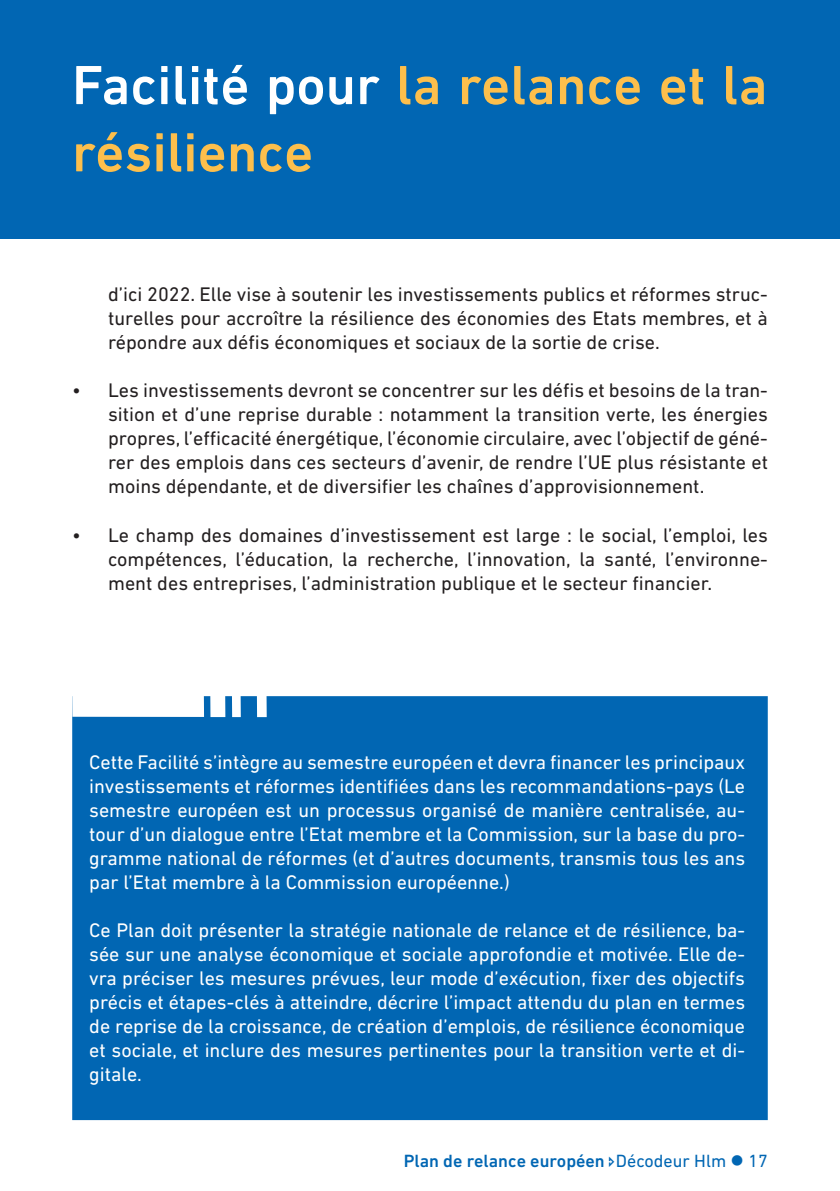
<style>
.page{position:relative;width:840px;height:1191px;background:#fff}
.page>*{position:absolute;margin:0;border:0;box-sizing:border-box;transform-origin:0 0}
.Titre_1{font:500 56px/67.2px "DIN Next LT Pro";color:#fdbf4c}
.t1{font:20px/24px "DIN Next LT Pro";color:#fff;text-align:justify}
.t2{font:20px/24px "DIN Next LT Pro";color:#231f20;text-align:justify}
.t3{font:500 18px "DIN Next LT Pro";color:#0166b3}
.s1{color:#fff}
.s2{font-weight:400}
</style>
<div class="page">
<div style="left:72px;top:696px;width:695px;height:424px;background:#0166b3"></div>
<div style="left:72px;top:693px;width:132px;height:24px;background:#fff"></div>
<div style="left:210px;top:693px;width:15px;height:24px;background:#fff"></div>
<div style="left:232px;top:693px;width:9px;height:24px;background:#fff"></div>
<div style="left:257px;top:693px;width:9px;height:24px;background:#fff"></div>
<div style="left:0;top:0;width:839px;height:238px;background:#0166b3"></div>
<p class="Titre_1" style="left:72px;top:51px;width:696px"><span class="s1">Facilité pour</span> la relance et la résilience</p>
<p class="t2" style="left:108px;top:282px;width:661px">d’ici 2022. Elle vise à soutenir les investissements publics et réformes struc&shy;turelles pour accroître la résilience des économies des Etats membres, et à répondre aux défis économiques et sociaux de la sortie de crise.</p>
<p class="t2" style="left:108px;top:378px;width:661px;text-indent:-36px">• Les investissements devront se concentrer sur les défis et besoins de la tran&shy;sition et d’une reprise durable : notamment la transition verte, les énergies propres, l’efficacité énergétique, l’économie circulaire, avec l’objectif de géné&shy;rer des emplois dans ces secteurs d’avenir, de rendre l’UE plus résistante et moins dépendante, et de diversifier les chaînes d’approvisionnement.</p>
<p class="t2" style="left:108px;top:522px;width:661px;text-indent:-36px">• Le champ des domaines d’investissement est large : le social, l’emploi, les compétences, l’éducation, la recherche, l’innovation, la santé, l’environne&shy;ment des entreprises, l’administration publique et le secteur financier.</p>
<p class="t1" style="left:89px;top:749px;width:657px">Cette Facilité s’intègre au semestre européen et devra financer les principaux investissements et réformes identifiées dans les recommandations-pays (Le semestre européen est un processus organisé de manière centralisée, au&shy;tour d’un dialogue entre l’Etat membre et la Commission, sur la base du pro&shy;gramme national de réformes (et d’autres documents, transmis tous les ans par l’Etat membre à la Commission européenne.)</p>
<p class="t1" style="left:89px;top:917px;width:657px">Ce Plan doit présenter la stratégie nationale de relance et de résilience, ba&shy;sée sur une analyse économique et sociale approfondie et motivée. Elle de&shy;vra préciser les mesures prévues, leur mode d’exécution, fixer des objectifs précis et étapes-clés à atteindre, décrire l’impact attendu du plan en termes de reprise de la croissance, de création d’emplois, de résilience économique et sociale, et inclure des mesures pertinentes pour la transition verte et di&shy;gitale.</p>
<p class="t3" style="left:403px;top:1150px;width:365px">Plan de relance européen <span class="s2">Décodeur Hlm</span> ● <span class="s2">17</span></p>
</div>
